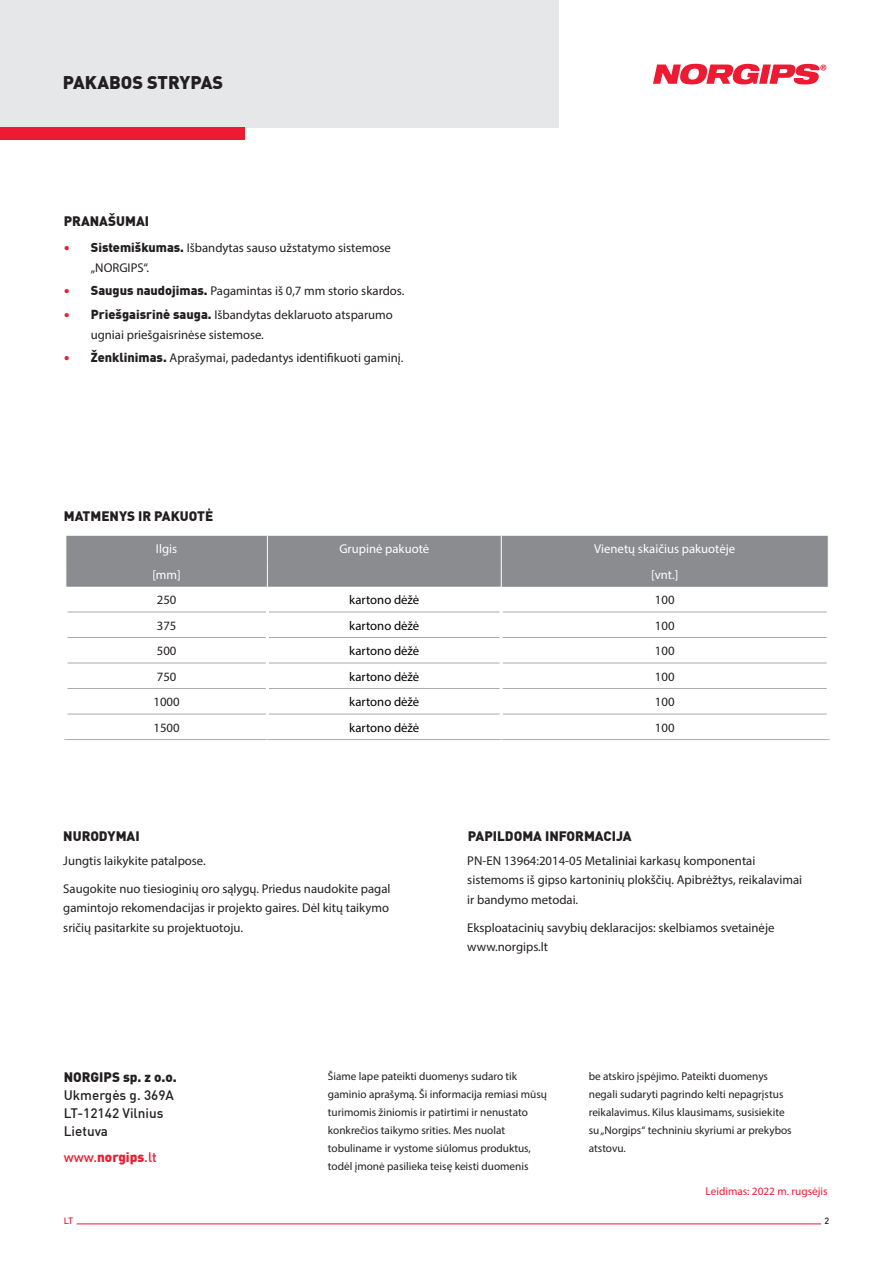
<style>
.page{position:relative;width:893px;height:1263px;background:#fff}
.page>*{position:absolute;margin:0;border:0;box-sizing:border-box;transform-origin:0 0}
.t1{font:900 18px "DIN Offc Pro";color:#231f20}
.header_2{font:900 13.5px "DIN Offc Pro";color:#231f20}
.t2{font:500 13.5px/18px "DIN Offc Pro";color:#231f20}
.t3{font:500 13.5px "DINOT";color:#ed1a33}
.t4{font:12.75px/19.5px "Myriad Pro";color:#231f20}
.t5{font:12.75px "Myriad Pro";color:#000001}
.t6{font:12.75px "Myriad Pro";color:#fff}
.txt{font:11.25px/18px "Myriad Pro";color:#231f20}
.txt-2{font:11.25px "Myriad Pro";color:#ed1a33}
.t7{font:500 9px "DIN Offc Pro";color:#ed1a33}
.t8{font:500 9px "DIN Offc Pro";color:#231f20}
.s1{font-family:"DIN Offc Pro";font-weight:900;color:#ed1a33}
.s2{font-family:"DIN Offc Pro";font-weight:900}
.s3{font-weight:900}
</style>
<div class="page">
<div style="left:0;top:0;width:558px;height:128px;background:#e6e7e9"></div>
<div style="left:0;top:128px;width:244px;height:12px;background:#ed1a33"></div>
<svg style="left:653px;top:64px;width:173px;height:20px"></svg>
<hr style="left:77px;top:1223px;width:744px;height:1px;background:#ed1a33">
<svg style="left:67px;top:611px;width:433px;height:103px"></svg>
<hr style="left:67px;top:612px;width:199px;height:1px;background:#a8a9ad">
<hr style="left:269px;top:612px;width:231px;height:1px;background:#a8a9ad">
<hr style="left:503px;top:612px;width:324px;height:1px;background:#a8a9ad">
<hr style="left:67px;top:637px;width:199px;height:1px;background:#a8a9ad">
<hr style="left:269px;top:637px;width:231px;height:1px;background:#a8a9ad">
<hr style="left:503px;top:637px;width:324px;height:1px;background:#a8a9ad">
<hr style="left:67px;top:663px;width:199px;height:1px;background:#a8a9ad">
<hr style="left:269px;top:663px;width:231px;height:1px;background:#a8a9ad">
<hr style="left:503px;top:663px;width:324px;height:1px;background:#a8a9ad">
<hr style="left:67px;top:688px;width:199px;height:1px;background:#a8a9ad">
<hr style="left:269px;top:688px;width:231px;height:1px;background:#a8a9ad">
<hr style="left:503px;top:688px;width:324px;height:1px;background:#a8a9ad">
<hr style="left:67px;top:714px;width:199px;height:1px;background:#a8a9ad">
<hr style="left:269px;top:714px;width:231px;height:1px;background:#a8a9ad">
<hr style="left:503px;top:714px;width:324px;height:1px;background:#a8a9ad">
<hr style="left:64px;top:739px;width:203px;height:1px;background:#a8a9ad">
<hr style="left:267px;top:739px;width:234px;height:1px;background:#a8a9ad">
<hr style="left:501px;top:739px;width:329px;height:1px;background:#a8a9ad">
<hr style="left:266px;top:587px;width:3px;height:25px;background:#fff">
<hr style="left:266px;top:612px;width:3px;height:25px;background:#fff">
<hr style="left:266px;top:637px;width:3px;height:26px;background:#fff">
<hr style="left:266px;top:663px;width:3px;height:25px;background:#fff">
<hr style="left:266px;top:688px;width:3px;height:26px;background:#fff">
<div style="left:66px;top:536px;width:763px;height:51px;background:#8a8c8f"></div>
<p class="t1" style="left:63px;top:68px;width:162px">PAKABOS STRYPAS</p>
<p class="header_2" style="left:64px;top:210px;width:87px">PRANAŠUMAI</p>
<p class="t4" style="left:91px;top:238px;width:302px;text-indent:-27px"><span class="s1">•</span> <span class="s2">Sistemiškumas.</span> Išbandytas sauso užstatymo sistemose „NORGIPS“.</p>
<p class="t4" style="left:64px;top:281px;width:342px"><span class="s1">•</span> <span class="s2">Saugus naudojimas.</span> Pagamintas iš 0,7 mm storio skardos.</p>
<p class="t4" style="left:91px;top:305px;width:304px;text-indent:-27px"><span class="s1">•</span> <span class="s2">Priešgaisrinė sauga.</span> Išbandytas deklaruoto atsparumo ugniai priešgaisrinėse sistemose.</p>
<p class="t4" style="left:64px;top:348px;width:341px"><span class="s1">•</span> <span class="s2">Ženklinimas.</span> Aprašymai, padedantys identifikuoti gaminį.</p>
<p class="header_2" style="left:64px;top:505px;width:151px">MATMENYS IR PAKUOTĖ</p>
<p class="t6" style="left:156px;top:541px;width:23px">Ilgis</p>
<p class="t6" style="left:339px;top:541px;width:91px">Grupinė pakuotė</p>
<p class="t6" style="left:594px;top:541px;width:143px">Vienetų skaičius pakuotėje</p>
<p class="t6" style="left:152px;top:567px;width:30px">[mm]</p>
<p class="t6" style="left:651px;top:567px;width:29px">[vnt.]</p>
<p class="t4" style="left:157px;top:590px;width:21px">250</p>
<p class="t5" style="left:349px;top:592px;width:72px">kartono dėžė</p>
<p class="t4" style="left:655px;top:590px;width:21px">100</p>
<p class="t4" style="left:157px;top:615px;width:21px">375</p>
<p class="t5" style="left:349px;top:617px;width:72px">kartono dėžė</p>
<p class="t4" style="left:655px;top:615px;width:21px">100</p>
<p class="t4" style="left:157px;top:641px;width:21px">500</p>
<p class="t5" style="left:349px;top:643px;width:72px">kartono dėžė</p>
<p class="t4" style="left:655px;top:641px;width:21px">100</p>
<p class="t4" style="left:157px;top:666px;width:21px">750</p>
<p class="t5" style="left:349px;top:668px;width:72px">kartono dėžė</p>
<p class="t4" style="left:655px;top:666px;width:21px">100</p>
<p class="t4" style="left:154px;top:692px;width:28px">1000</p>
<p class="t5" style="left:349px;top:694px;width:72px">kartono dėžė</p>
<p class="t4" style="left:655px;top:692px;width:21px">100</p>
<p class="t4" style="left:154px;top:717px;width:28px">1500</p>
<p class="t5" style="left:349px;top:719px;width:72px">kartono dėžė</p>
<p class="t4" style="left:655px;top:717px;width:21px">100</p>
<p class="header_2" style="left:63px;top:825px;width:78px">NURODYMAI</p>
<p class="header_2" style="left:468px;top:825px;width:165px">PAPILDOMA INFORMACIJA</p>
<p class="t4" style="left:63px;top:850px;width:144px">Jungtis laikykite patalpose.</p>
<p class="t4" style="left:63px;top:878px;width:329px;text-align:justify">Saugokite nuo tiesioginių oro sąlygų. Priedus naudokite pagal gamintojo rekomendacijas ir projekto gaires. Dėl kitų taikymo sričių pasitarkite su projektuotoju.</p>
<p class="t4" style="left:467px;top:850px;width:336px">PN-EN 13964:2014-05 Metaliniai karkasų komponentai sistemoms iš gipso kartoninių plokščių. Apibrėžtys, reikalavimai ir bandymo metodai.</p>
<p class="t4" style="left:467px;top:917px;width:309px">Eksploatacinių savybių deklaracijos: skelbiamos svetainėje www.norgips.lt</p>
<p class="header_2" style="left:64px;top:1066px;width:115px">NORGIPS sp. z o.o.</p>
<p class="t2" style="left:64px;top:1085px;width:112px">Ukmergės g. 369A<br>LT-12142 Vilnius<br>Lietuva</p>
<p class="t3" style="left:64px;top:1147px;width:94px">www.<span class="s3">norgips</span>.lt</p>
<p class="txt" style="left:328px;top:1067px;width:221px">Šiame lape pateikti duomenys sudaro tik gaminio aprašymą. Ši informacija remiasi mūsų turimomis žiniomis ir patirtimi ir nenustato konkrečios taikymo srities. Mes nuolat tobuliname ir vystome siūlomus produktus, todėl įmonė pasilieka teisę keisti duomenis</p>
<p class="txt" style="left:589px;top:1067px;width:204px">be atskiro įspėjimo. Pateikti duomenys negali sudaryti pagrindo kelti nepagrįstus reikalavimus. Kilus klausimams, susisiekite su „Norgips“ techniniu skyriumi ar prekybos atstovu.</p>
<p class="txt-2" style="left:706px;top:1185px;width:124px">Leidimas: 2022 m. rugsėjis</p>
<p class="t7" style="left:64px;top:1214px;width:11px">LT</p>
<p class="t8" style="left:824px;top:1214px;width:6px">2</p>
</div>
